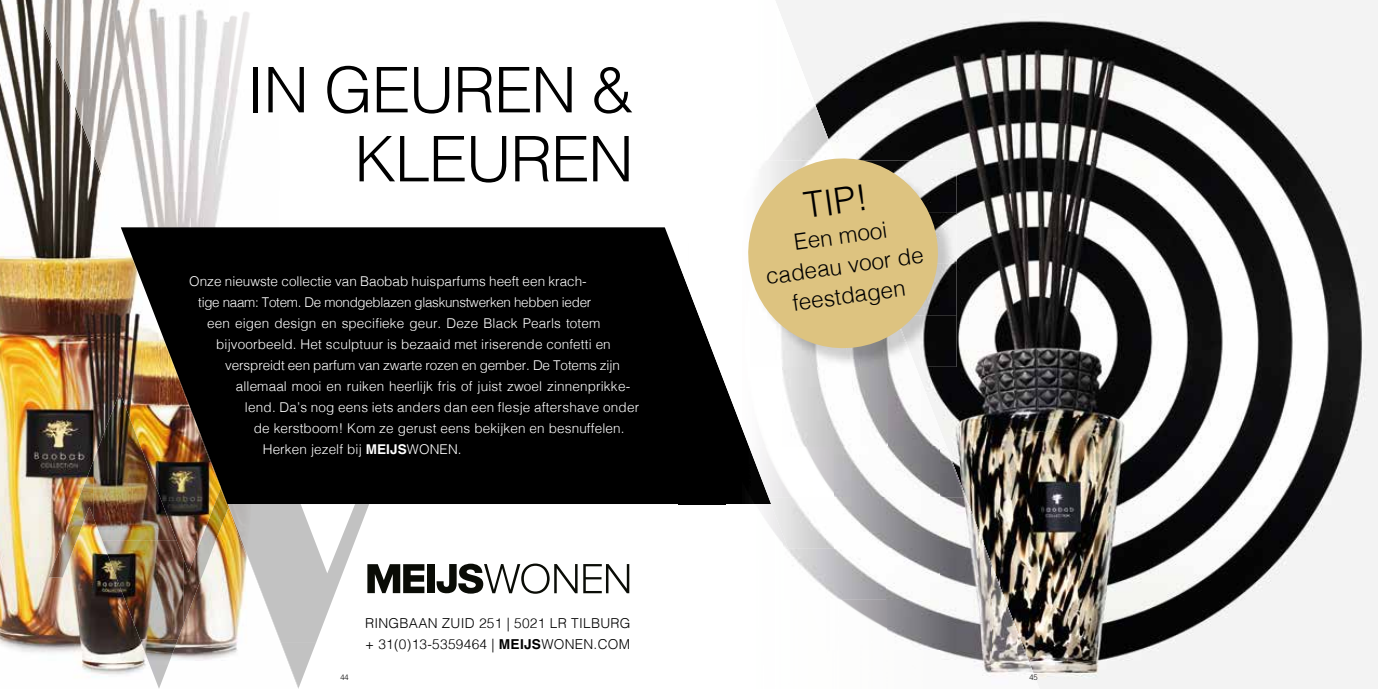
<style>
.page{position:relative;width:1378px;height:689px;background:#fff}
.page>*{position:absolute;margin:0;border:0;box-sizing:border-box;transform-origin:0 0}
.t1{font:300 63px/69px "Helvetica";letter-spacing:-.02em;color:#000;text-align:right}
.t2{font:300 36px "Helvetica";color:#000}
.t3{font:300 22.5px/30px "Helvetica";color:#000;text-align:center}
.t4{font:300 13.65px/20.5px "Helvetica";letter-spacing:.02em;color:#000}
.t5{font:300 13.5px "Helvetica";letter-spacing:.01em;color:#fff}
.t6{font:300 13.5px "Helvetica";letter-spacing:-.02em;color:#fff}
.t7{font:300 13.5px "Helvetica";letter-spacing:-.01em;color:#fff}
.t8{font:300 7.5px "Trade Gothic LT Std";color:#000}
.s1{font-weight:700}
</style>
<div class="page">
<img style="left:0;top:0;width:34px;height:652px">
<img style="left:34px;top:107px;width:645px;height:571px">
<img style="left:33px;top:0;width:36px;height:107px">
<img style="left:74px;top:140px;width:14px;height:87px">
<img style="left:120px;top:227px;width:1px;height:120px">
<img style="left:258px;top:596px;width:1px;height:82px">
<img style="left:34px;top:0;width:216px;height:89px">
<img style="left:69px;top:89px;width:211px;height:51px">
<img style="left:280px;top:107px;width:150px;height:120px">
<img style="left:88px;top:140px;width:192px;height:87px">
<img style="left:334px;top:504px;width:46px;height:96px">
<img style="left:380px;top:504px;width:50px;height:174px">
<img style="left:316px;top:600px;width:64px;height:78px">
<div style="left:121px;top:227px;width:558px;height:277px;background:#000"></div>
<div style="left:679px;top:290px;width:10px;height:215px;background:#000"></div>
<img style="left:93px;top:392px;width:84px;height:148px">
<img style="left:49px;top:460px;width:45px;height:117px">
<img style="left:183px;top:489px;width:45px;height:136px">
<img style="left:102px;top:540px;width:81px;height:99px">
<img style="left:140px;top:639px;width:38px;height:49px">
<img style="left:221px;top:504px;width:7px;height:84px">
<img style="left:259px;top:596px;width:40px;height:93px">
<img style="left:228px;top:504px;width:141px;height:92px">
<img style="left:263px;top:596px;width:71px;height:46px">
<img style="left:281px;top:642px;width:35px;height:46px">
<div style="left:221px;top:392px;width:80px;height:112px;background:#000"></div>
<svg style="left:355px;top:503px;width:14px;height:1px"></svg>
<svg style="left:367px;top:564px;width:57px;height:29px"></svg>
<div style="left:427px;top:564px;width:7px;height:29px;background:#0a0c06"></div>
<svg style="left:436px;top:563px;width:141px;height:31px"></svg>
<svg style="left:583px;top:564px;width:46px;height:29px"></svg>
<img style="left:1039px;top:0;width:339px;height:689px">
<svg style="left:789px;top:0;width:249px;height:651px"></svg>
<img style="left:808px;top:38px;width:21px;height:51px">
<img style="left:835px;top:140px;width:1px;height:12px">
<img style="left:939px;top:367px;width:1px;height:63px">
<img style="left:965px;top:430px;width:1px;height:67px">
<img style="left:689px;top:504px;width:79px;height:18px">
<img style="left:991px;top:497px;width:1px;height:69px">
<img style="left:992px;top:565px;width:33px;height:86px">
<img style="left:789px;top:600px;width:19px;height:51px">
<img style="left:1038px;top:651px;width:1px;height:34px">
<div style="left:689px;top:344px;width:36px;height:160px;background:#000"></div>
<div style="left:725px;top:396px;width:43px;height:108px;background:#000"></div>
<img style="left:784px;top:23px;width:24px;height:66px">
<img style="left:783px;top:89px;width:52px;height:63px">
<img style="left:689px;top:291px;width:21px;height:53px">
<img style="left:710px;top:344px;width:73px;height:52px">
<img style="left:783px;top:367px;width:104px;height:28px">
<img style="left:887px;top:367px;width:52px;height:79px">
<img style="left:729px;top:395px;width:158px;height:52px">
<img style="left:939px;top:430px;width:26px;height:67px">
<img style="left:749px;top:446px;width:190px;height:52px">
<img style="left:768px;top:497px;width:171px;height:52px">
<img style="left:939px;top:497px;width:52px;height:180px">
<img style="left:788px;top:548px;width:99px;height:52px">
<img style="left:887px;top:548px;width:52px;height:103px">
<img style="left:991px;top:566px;width:32px;height:85px">
<img style="left:808px;top:599px;width:79px;height:52px">
<img style="left:991px;top:651px;width:47px;height:32px">
<img style="left:944px;top:161px;width:12px;height:51px">
<img style="left:944px;top:212px;width:12px;height:52px">
<img style="left:944px;top:264px;width:12px;height:51px">
<img style="left:916px;top:315px;width:40px;height:52px">
<img style="left:750px;top:354px;width:123px;height:13px">
<img style="left:873px;top:354px;width:41px;height:13px">
<svg style="left:742px;top:152px;width:202px;height:202px;fill:#ddc380"></svg>
<svg style="left:577px;top:107px;width:112px;height:183px"></svg>
<h1 class="t1" style="left:247px;top:51px;width:388px">IN GEUREN &amp;<br>KLEUREN</h1>
<p class="t5" style="left:189px;top:270px;width:399px">Onze nieuwste collectie van Baobab huisparfums heeft een krach-</p>
<p class="t6" style="left:198px;top:291px;width:394px">tige naam: Totem. De mondgeblazen glaskunstwerken hebben ieder</p>
<p class="t5" style="left:207px;top:312px;width:394px">een eigen design en specifieke geur. Deze Black Pearls totem</p>
<p class="t5" style="left:216px;top:333px;width:396px">bijvoorbeeld. Het sculptuur is bezaaid met iriserende confetti en</p>
<p class="t7" style="left:225px;top:354px;width:396px">verspreidt een parfum van zwarte rozen en gember. De Totems zijn</p>
<p class="t5" style="left:236px;top:375px;width:396px">allemaal mooi en ruiken heerlijk fris of juist zwoel zinnenprikke-</p>
<p class="t5" style="left:245px;top:396px;width:396px">lend. Da’s nog eens iets anders dan een flesje aftershave onder</p>
<p class="t5" style="left:254px;top:417px;width:372px">de kerstboom! Kom ze gerust eens bekijken en besnuffelen.</p>
<p class="t5" style="left:263px;top:438px;width:200px">Herken jezelf bij <span class="s1">MEIJS</span>WONEN.</p>
<p class="t4" style="left:365px;top:612px;width:267px">RINGBAAN ZUID 251 | 5021 LR TILBURG + 31(0)13-5359464 | <span class="s1">MEIJS</span>WONEN.COM</p>
<h2 class="t2" style="left:800px;top:175px;width:66px;rotate:-8deg">TIP!</h2>
<h3 class="t3" style="left:759px;top:230px;width:160px;rotate:-8deg">Een mooi cadeau voor de feestdagen</h3>
<p class="t8" style="left:340px;top:672px;width:10px">44</p>
<p class="t8" style="left:1029px;top:672px;width:10px">45</p>
</div>
